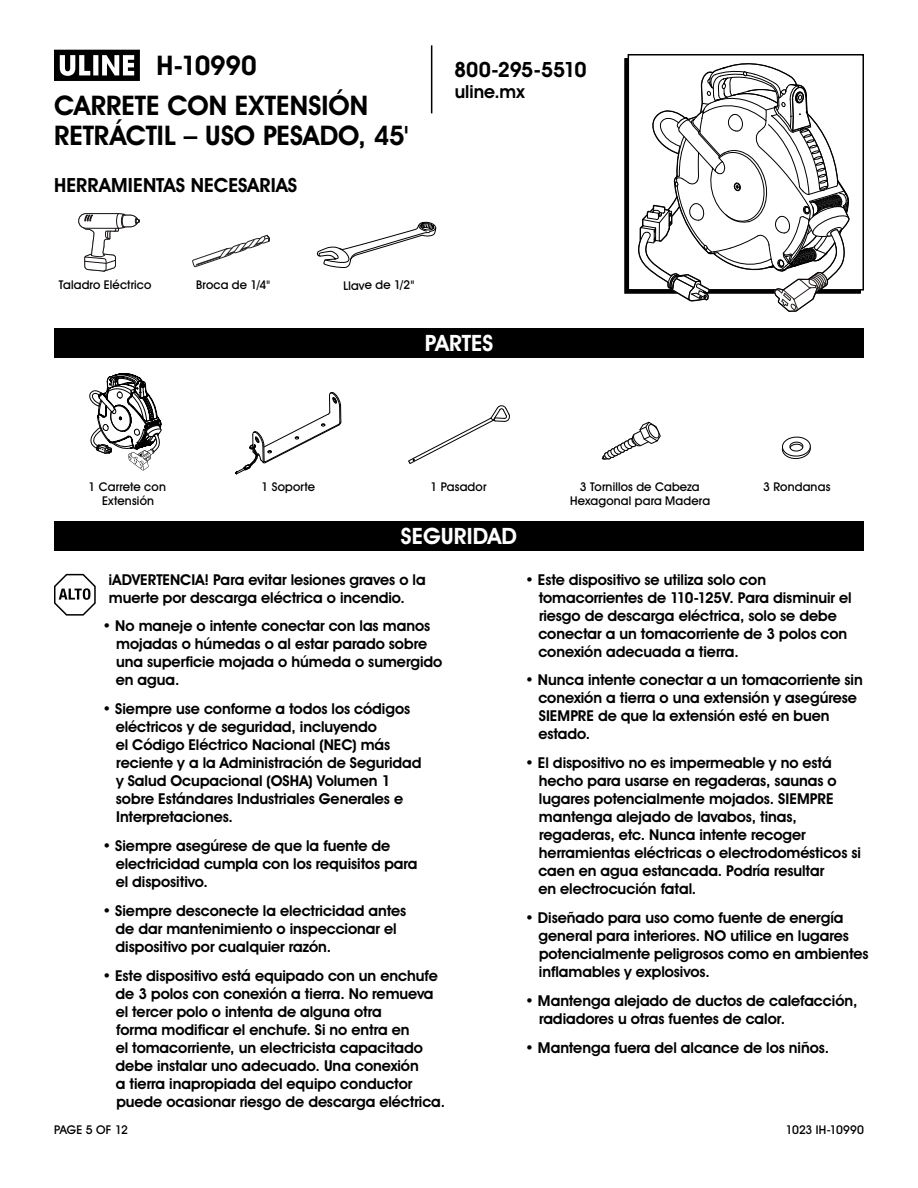
<style>
.page{position:relative;width:918px;height:1188px;background:#fff}
.page>*{position:absolute;margin:0;border:0;box-sizing:border-box;transform-origin:0 0}
.t1{font:700 27px/30px "Uline Two Knine";color:#000}
.t2{font:700 22.5px "Uline Two Knine";color:#fff}
.t3{font:700 21px "Uline Two Knine";letter-spacing:-.02em;color:#000}
.t4{font:700 19.5px "Uline Two Knine";letter-spacing:.005em;color:#000}
.t5{font:700 18px "Uline Two Knine";color:#000}
.t6{font:700 15px/18px "Uline Two Knine";letter-spacing:-.005em;color:#000}
.t7{font:12px/14.4px "Uline Two Knine";letter-spacing:.015em;color:#000;text-align:center}
</style>
<div class="page">
<hr style="left:431px;top:45px;width:1px;height:68px;background:#000">
<svg style="left:54px;top:50px;width:86px;height:31px"></svg>
<svg style="left:193px;top:235px;width:77px;height:32px"></svg>
<svg style="left:317px;top:221px;width:119px;height:47px"></svg>
<svg style="left:78px;top:213px;width:62px;height:59px"></svg>
<div style="left:54px;top:328px;width:810px;height:30px;background:#000"></div>
<div style="left:54px;top:521px;width:810px;height:30px;background:#000"></div>
<svg style="left:54px;top:574px;width:42px;height:42px"></svg>
<svg style="left:89px;top:373px;width:72px;height:98px"></svg>
<svg style="left:235px;top:392px;width:106px;height:83px"></svg>
<svg style="left:408px;top:405px;width:102px;height:59px"></svg>
<svg style="left:602px;top:421px;width:59px;height:39px"></svg>
<svg style="left:781px;top:436px;width:30px;height:23px"></svg>
<div style="left:628px;top:54px;width:236px;height:237px;border:2px solid #000"></div>
<svg style="left:633px;top:63px;width:217px;height:249px"></svg>
<h1 class="t1" style="left:157px;top:50px;width:102px">H-10990</h1>
<h1 class="t1" style="left:54px;top:90px;width:356px">CARRETE CON EXTENSIÓN<br>RETRÁCTIL – USO PESADO, 45'</h1>
<h3 class="t4" style="left:54px;top:173px;width:245px">HERRAMIENTAS NECESARIAS</h3>
<h3 class="t3" style="left:454px;top:57px;width:134px">800-295-5510</h3>
<p class="t5" style="left:455px;top:81px;width:71px">uline.mx</p>
<p class="t7" style="left:59px;top:278px;width:94px">Taladro Eléctrico</p>
<p class="t7" style="left:196px;top:278px;width:76px">Broca de 1/4"</p>
<p class="t7" style="left:343px;top:278px;width:72px;rotate:-1deg">Llave de 1/2"</p>
<h2 class="t2" style="left:425px;top:330px;width:70px">PARTES</h2>
<p class="t7" style="left:89px;top:479px;width:79px">1 Carrete con<br>Extensión</p>
<p class="t7" style="left:262px;top:479px;width:55px">1 Soporte</p>
<p class="t7" style="left:430px;top:479px;width:58px">1 Pasador</p>
<p class="t7" style="left:570px;top:479px;width:141px">3 Tornillos de Cabeza<br>Hexagonal para Madera</p>
<p class="t7" style="left:763px;top:479px;width:69px">3 Rondanas</p>
<h2 class="t2" style="left:401px;top:523px;width:118px">SEGURIDAD</h2>
<p class="t6" style="left:108px;top:570px;width:319px">¡ADVERTENCIA! Para evitar lesiones graves o la muerte por descarga eléctrica o incendio.</p>
<p class="t6" style="left:116px;top:617px;width:328px;text-indent:-13px">• No maneje o intente conectar con las manos mojadas o húmedas o al estar parado sobre una superficie mojada o húmeda o sumergido en agua.</p>
<p class="t6" style="left:116px;top:700px;width:307px;text-indent:-13px">• Siempre use conforme a todos los códigos eléctricos y de seguridad, incluyendo<br>el Código Eléctrico Nacional (NEC) más reciente y a la Administración de Seguridad y Salud Ocupacional (OSHA) Volumen 1 sobre Estándares Industriales Generales e Interpretaciones.</p>
<p class="t6" style="left:116px;top:837px;width:303px;text-indent:-13px">• Siempre asegúrese de que la fuente de electricidad cumpla con los requisitos para el dispositivo.</p>
<p class="t6" style="left:116px;top:901px;width:292px;text-indent:-13px">• Siempre desconecte la electricidad antes de dar mantenimiento o inspeccionar el dispositivo por cualquier razón.</p>
<p class="t6" style="left:116px;top:966px;width:331px;text-indent:-13px">• Este dispositivo está equipado con un enchufe de 3 polos con conexión a tierra. No remueva el tercer polo o intenta de alguna otra<br>forma modificar el enchufe. Si no entra en<br>el tomacorriente, un electricista capacitado debe instalar uno adecuado. Una conexión<br>a tierra inapropiada del equipo conductor puede ocasionar riesgo de descarga eléctrica.</p>
<p class="t6" style="left:538px;top:570px;width:315px;text-indent:-13px">• Este dispositivo se utiliza solo con tomacorrientes de 110-125V. Para disminuir el riesgo de descarga eléctrica, solo se debe conectar a un tomacorriente de 3 polos con conexión adecuada a tierra.</p>
<p class="t6" style="left:538px;top:671px;width:326px;text-indent:-13px">• Nunca intente conectar a un tomacorriente sin conexión a tierra o una extensión y asegúrese SIEMPRE de que la extensión esté en buen estado.</p>
<p class="t6" style="left:538px;top:754px;width:324px;text-indent:-13px">• El dispositivo no es impermeable y no está hecho para usarse en regaderas, saunas o lugares potencialmente mojados. SIEMPRE mantenga alejado de lavabos, tinas, regaderas, etc. Nunca intente recoger herramientas eléctricas o electrodomésticos si caen en agua estancada. Podría resultar<br>en electrocución fatal.</p>
<p class="t6" style="left:539px;top:909px;width:331px;text-indent:-14px">• Diseñado para uso como fuente de energía general para interiores. NO utilice en lugares potencialmente peligrosos como en ambientes inflamables y explosivos.</p>
<p class="t6" style="left:539px;top:991px;width:320px;text-indent:-14px">• Mantenga alejado de ductos de calefacción, radiadores u otras fuentes de calor.</p>
<p class="t6" style="left:525px;top:1038px;width:306px">• Mantenga fuera del alcance de los niños.</p>
<p class="t7" style="left:54px;top:1122px;width:75px">PAGE 5 OF 12</p>
<p class="t7" style="left:786px;top:1122px;width:80px">1023 IH-10990</p>
</div>
